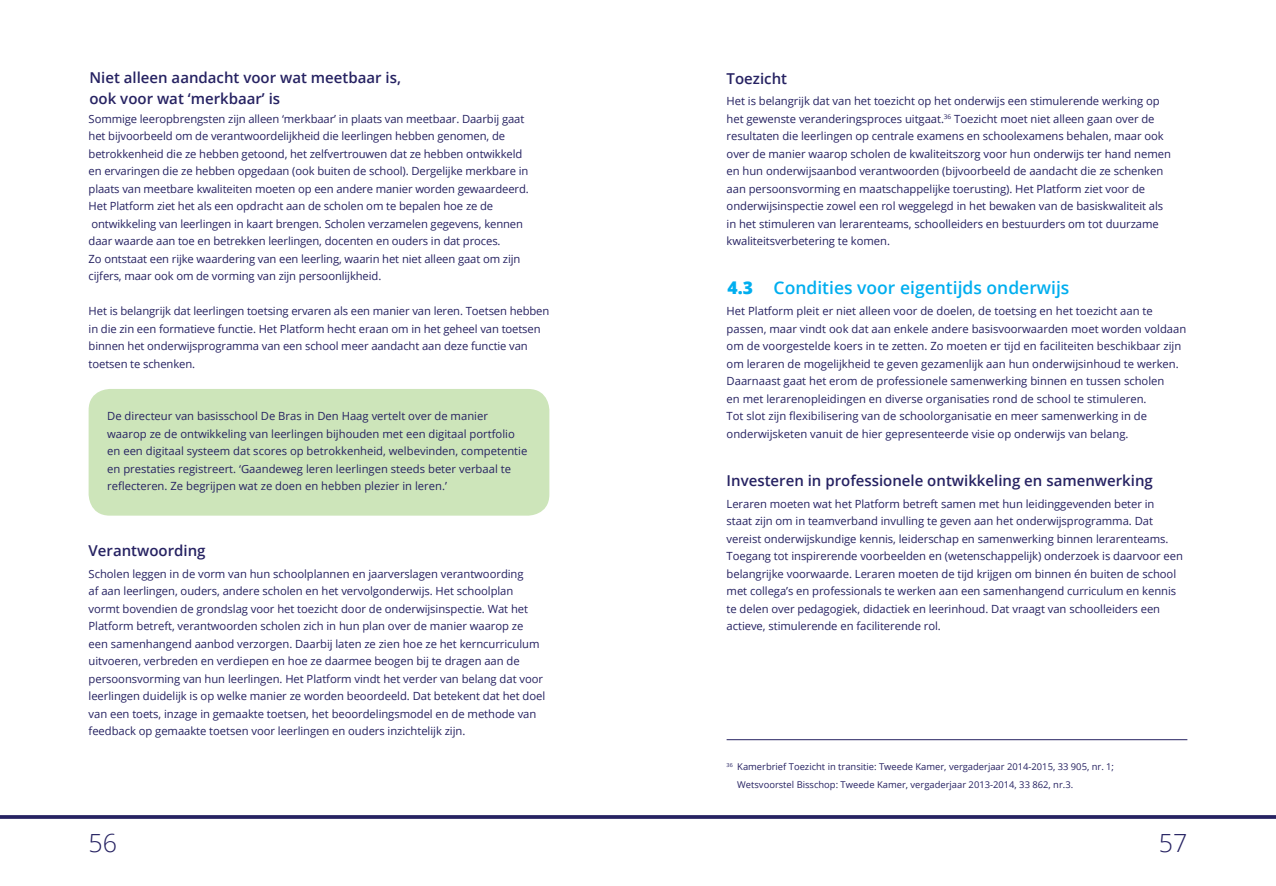
<style>
.page{position:relative;width:1276px;height:886px;background:#fff}
.page>*{position:absolute;margin:0;border:0;box-sizing:border-box;transform-origin:0 0}
.t1{font:300 25px "Open Sans";color:#262262}
.t2{font:600 17.5px "Open Sans";color:#00aeef}
.t3{font:600 15px/21.2px "Open Sans";color:#262262}
.t4{font:11.25px/17.5px "Open Sans";letter-spacing:-.005em;color:#262262}
.t5{font:9.38px/17.5px "Open Sans";color:#262262}
.s1{font-weight:800}
</style>
<div class="page">
<div style="left:89px;top:389px;width:460px;height:127px;background:#cde5ba;border-radius:21px"></div>
<hr style="left:726px;top:739px;width:461px;height:1px;background:#262262">
<svg style="left:0;top:815px;width:1276px;height:4px;background:#332f6b"></svg>
<h3 class="t3" style="left:89px;top:67px;width:313px">N iet alleen aandacht voor wat meetbaar is, ook voor wat ‘merkbaar’ is</h3>
<p class="t4" style="left:89px;top:109px;width:442px">Sommige leeropbrengsten zijn alleen ‘merkbaar’ in plaats van meetbaar. Daarbij gaat het bijvoorbeeld om de verantwoordelijkheid die leerlingen hebben genomen, de betrokkenheid die ze hebben getoond, het zelfvertrouwen dat ze hebben ontwikkeld en ervaringen die ze hebben opgedaan (ook buiten de school). Dergelijke merkbare in plaats van meetbare kwaliteiten moeten op een andere manier worden gewaardeerd.<br>Het Platform ziet het als een opdracht aan de scholen om te bepalen hoe ze de ontwikkeling van leerlingen in kaart brengen. Scholen verzamelen gegevens, kennen daar waarde aan toe en betrekken leerlingen, docenten en ouders in dat proces.<br>Zo ontstaat een rijke waardering van een leerling, waarin het niet alleen gaat om zijn cijfers, maar ook om de vorming van zijn persoonlijkheid.</p>
<p class="t4" style="left:89px;top:302px;width:462px">Het is belangrijk dat leerlingen toetsing ervaren als een manier van leren. Toetsen hebben in die zin een formatieve functie. Het Platform hecht eraan om in het geheel van toetsen binnen het onderwijsprogramma van een school meer aandacht aan deze functie van toetsen te schenken.</p>
<p class="t4" style="left:107px;top:407px;width:422px">De directeur van basisschool De Bras in Den Haag vertelt over de manier waarop ze de ontwikkeling van leerlingen bijhouden met een digitaal portfolio en een digitaal systeem dat scores op betrokkenheid, welbevinden, competentie en prestaties registreert. ‘Gaandeweg leren leerlingen steeds beter verbaal te reflecteren. Ze begrijpen wat ze doen en hebben plezier in leren.’</p>
<h3 class="t3" style="left:89px;top:540px;width:118px">Verantwoording</h3>
<p class="t4" style="left:89px;top:564px;width:458px">Scholen leggen in de vorm van hun schoolplannen en jaarverslagen verantwoording<br>af aan leerlingen, ouders, andere scholen en het vervolgonderwijs. Het schoolplan vormt bovendien de grondslag voor het toezicht door de onderwijsinspectie. Wat het Platform betreft, verantwoorden scholen zich in hun plan over de manier waarop ze een samenhangend aanbod verzorgen. Daarbij laten ze zien hoe ze het kerncurriculum uitvoeren, verbreden en verdiepen en hoe ze daarmee beogen bij te dragen aan de persoonsvorming van hun leerlingen. Het Platform vindt het verder van belang dat voor leerlingen duidelijk is op welke manier ze worden beoordeeld. Dat betekent dat het doel van een toets, inzage in gemaakte toetsen, het beoordelingsmodel en de methode van feedback op gemaakte toetsen voor leerlingen en ouders inzichtelijk zijn.</p>
<h3 class="t3" style="left:726px;top:67px;width:62px">Toezicht</h3>
<p class="t4" style="left:726px;top:92px;width:446px">Het is belangrijk dat van het toezicht op het onderwijs een stimulerende werking op het gewenste veranderingsproces uitgaat.<sup>36</sup> Toezicht moet niet alleen gaan over de resultaten die leerlingen op centrale examens en schoolexamens behalen, maar ook over de manier waarop scholen de kwaliteitszorg voor hun onderwijs ter hand nemen en hun onderwijsaanbod verantwoorden (bijvoorbeeld de aandacht die ze schenken aan persoonsvorming en maatschappelijke toerusting). Het Platform ziet voor de onderwijsinspectie zowel een rol weggelegd in het bewaken van de basiskwaliteit als in het stimuleren van lerarenteams, schoolleiders en bestuurders om tot duurzame kwaliteitsverbetering te komen.</p>
<h2 class="t2" style="left:727px;top:275px;width:343px"><span class="s1">4.3</span> Condities voor eigentijds onderwijs</h2>
<p class="t4" style="left:726px;top:302px;width:461px">Het Platform pleit er niet alleen voor de doelen, de toetsing en het toezicht aan te passen, maar vindt ook dat aan enkele andere basisvoorwaarden moet worden voldaan om de voorgestelde koers in te zetten. Zo moeten er tijd en faciliteiten beschikbaar zijn om leraren de mogelijkheid te geven gezamenlijk aan hun onderwijsinhoud te werken.<br>Daarnaast gaat het erom de professionele samenwerking binnen en tussen scholen<br>en met lerarenopleidingen en diverse organisaties rond de school te stimuleren.<br>Tot slot zijn flexibilisering van de schoolorganisatie en meer samenwerking in de onderwijsketen vanuit de hier gepresenteerde visie op onderwijs van belang.</p>
<h3 class="t3" style="left:726px;top:470px;width:428px">I nvesteren in professionele ontwikkeling en samenwerking</h3>
<p class="t4" style="left:726px;top:494px;width:458px">Leraren moeten wat het Platform betreft samen met hun leidinggevenden beter in staat zijn om in teamverband invulling te geven aan het onderwijsprogramma. Dat vereist onderwijskundige kennis, leiderschap en samenwerking binnen lerarenteams.<br>Toegang tot inspirerende voorbeelden en (wetenschappelijk) onderzoek is daarvoor een belangrijke voorwaarde. Leraren moeten de tijd krijgen om binnen én buiten de school met collega’s en professionals te werken aan een samenhangend curriculum en kennis te delen over pedagogiek, didactiek en leerinhoud. Dat vraagt van schoolleiders een actieve, stimulerende en faciliterende rol.</p>
<p class="t5" style="left:737px;top:758px;width:378px;text-indent:-11px"><sup>36</sup> Kamerbrief Toezicht in transitie: Tweede Kamer, vergaderjaar 2014-2015, 33 905, nr. 1;<br>Wetsvoorstel Bisschop: Tweede Kamer, vergaderjaar 2013-2014, 33 862, nr.3.</p>
<h1 class="t1" style="left:89px;top:826px;width:30px">56</h1>
<h1 class="t1" style="left:1158px;top:826px;width:30px">57</h1>
</div>
